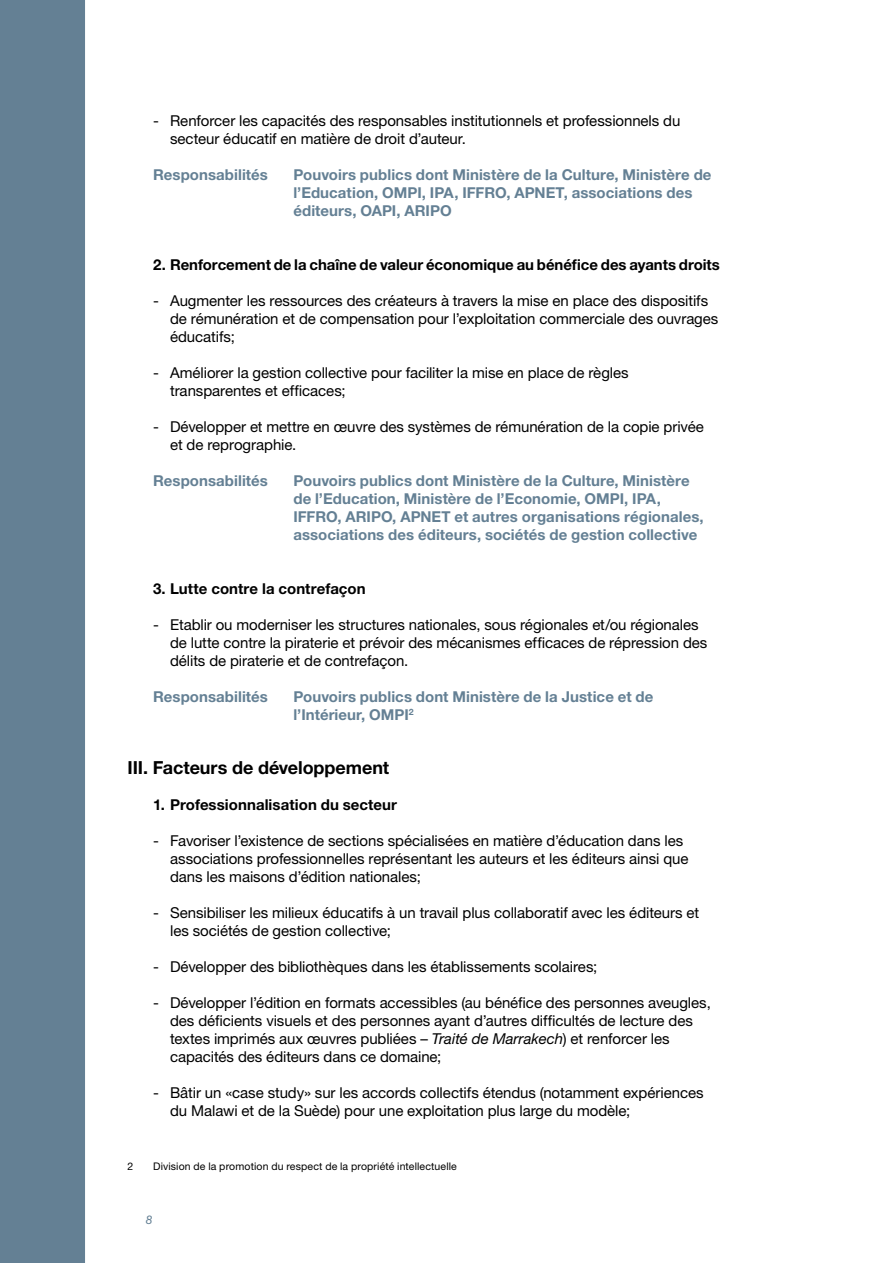
<style>
.page{position:relative;width:893px;height:1263px;background:#fff}
.page>*{position:absolute;margin:0;border:0;box-sizing:border-box;transform-origin:0 0}
.section_title{font:700 18px "Helvetica Neue LT Std";letter-spacing:-.005em;color:#000}
.numbered_list_indent{font:15px/18px "Helvetica Neue LT Std";letter-spacing:-.005em;color:#000}
.responsibility{font:700 15px/18px "Helvetica Neue LT Std";letter-spacing:.005em;color:#648094}
.paragraph_title_inde{font:700 15px "Helvetica Neue LT Std";color:#000}
.t1{font:italic 12px "Helvetica Neue LT Std";color:#648094}
.footnote{font:10.5px "Helvetica Neue LT Std";letter-spacing:.01em;color:#000}
.s1{font-style:italic}
</style>
<div class="page">
<div style="left:0;top:0;width:85px;height:1263px;background:#648094"></div>
<p class="numbered_list_indent" style="left:170px;top:111px;width:512px;text-indent:-17px">- Renforcer les capacités des responsables institutionnels et professionnels du secteur éducatif en matière de droit d’auteur.</p>
<p class="responsibility" style="left:153px;top:165px;width:116px">Responsabilités</p>
<p class="responsibility" style="left:293px;top:165px;width:420px">Pouvoirs publics dont Ministère de la Culture, Ministère de l’Education, OMPI, IPA, IFFRO, APNET, associations des éditeurs, OAPI, ARIPO</p>
<p class="paragraph_title_inde" style="left:153px;top:255px;width:568px">2. Renforcement de la chaîne de valeur économique au bénéfice des ayants droits</p>
<p class="numbered_list_indent" style="left:170px;top:291px;width:550px;text-indent:-17px">- Augmenter les ressources des créateurs à travers la mise en place des dispositifs de rémunération et de compensation pour l’exploitation commerciale des ouvrages éducatifs;</p>
<p class="numbered_list_indent" style="left:170px;top:363px;width:460px;text-indent:-17px">- Améliorer la gestion collective pour faciliter la mise en place de règles transparentes et efficaces;</p>
<p class="numbered_list_indent" style="left:170px;top:417px;width:535px;text-indent:-17px">- Développer et mettre en œuvre des systèmes de rémunération de la copie privée et de reprographie.</p>
<p class="responsibility" style="left:153px;top:471px;width:116px">Responsabilités</p>
<p class="responsibility" style="left:293px;top:471px;width:412px">Pouvoirs publics dont Ministère de la Culture, Ministère de l’Education, Ministère de l’Economie, OMPI, IPA, IFFRO, ARIPO, APNET et autres organisations régionales, associations des éditeurs, sociétés de gestion collective</p>
<p class="paragraph_title_inde" style="left:153px;top:579px;width:214px">3. Lutte contre la contrefaçon</p>
<p class="numbered_list_indent" style="left:170px;top:615px;width:539px;text-indent:-17px">- Etablir ou moderniser les structures nationales, sous régionales et/ou régionales de lutte contre la piraterie et prévoir des mécanismes efficaces de répression des délits de piraterie et de contrefaçon.</p>
<p class="responsibility" style="left:153px;top:687px;width:116px">Responsabilités</p>
<p class="responsibility" style="left:293px;top:687px;width:362px">Pouvoirs publics dont Ministère de la Justice et de l’Intérieur, OMPI<sup>2</sup></p>
<p class="section_title" style="left:128px;top:756px;width:263px">III. Facteurs de développement</p>
<p class="paragraph_title_inde" style="left:153px;top:795px;width:246px">1. Professionnalisation du secteur</p>
<p class="numbered_list_indent" style="left:170px;top:831px;width:520px;text-indent:-17px">- Favoriser l’existence de sections spécialisées en matière d’éducation dans les associations professionnelles représentant les auteurs et les éditeurs ainsi que dans les maisons d’édition nationales;</p>
<p class="numbered_list_indent" style="left:170px;top:903px;width:531px;text-indent:-17px">- Sensibiliser les milieux éducatifs à un travail plus collaboratif avec les éditeurs et les sociétés de gestion collective;</p>
<p class="numbered_list_indent" style="left:153px;top:957px;width:446px">- Développer des bibliothèques dans les établissements scolaires;</p>
<p class="numbered_list_indent" style="left:170px;top:993px;width:542px;text-indent:-17px">- Développer l’édition en formats accessibles (au bénéfice des personnes aveugles, des déficients visuels et des personnes ayant d’autres difficultés de lecture des textes imprimés aux œuvres publiées – <span class="s1">Traité de Marrakech</span>) et renforcer les capacités des éditeurs dans ce domaine;</p>
<p class="numbered_list_indent" style="left:170px;top:1083px;width:535px;text-indent:-17px">- Bâtir un «case study» sur les accords collectifs étendus (notamment expériences du Malawi et de la Suède) pour une exploitation plus large du modèle;</p>
<p class="footnote" style="left:128px;top:1160px;width:7px">2</p>
<p class="footnote" style="left:153px;top:1160px;width:305px">Division de la promotion du respect de la propriété intellectuelle</p>
<p class="t1" style="left:146px;top:1213px;width:8px">8</p>
</div>
